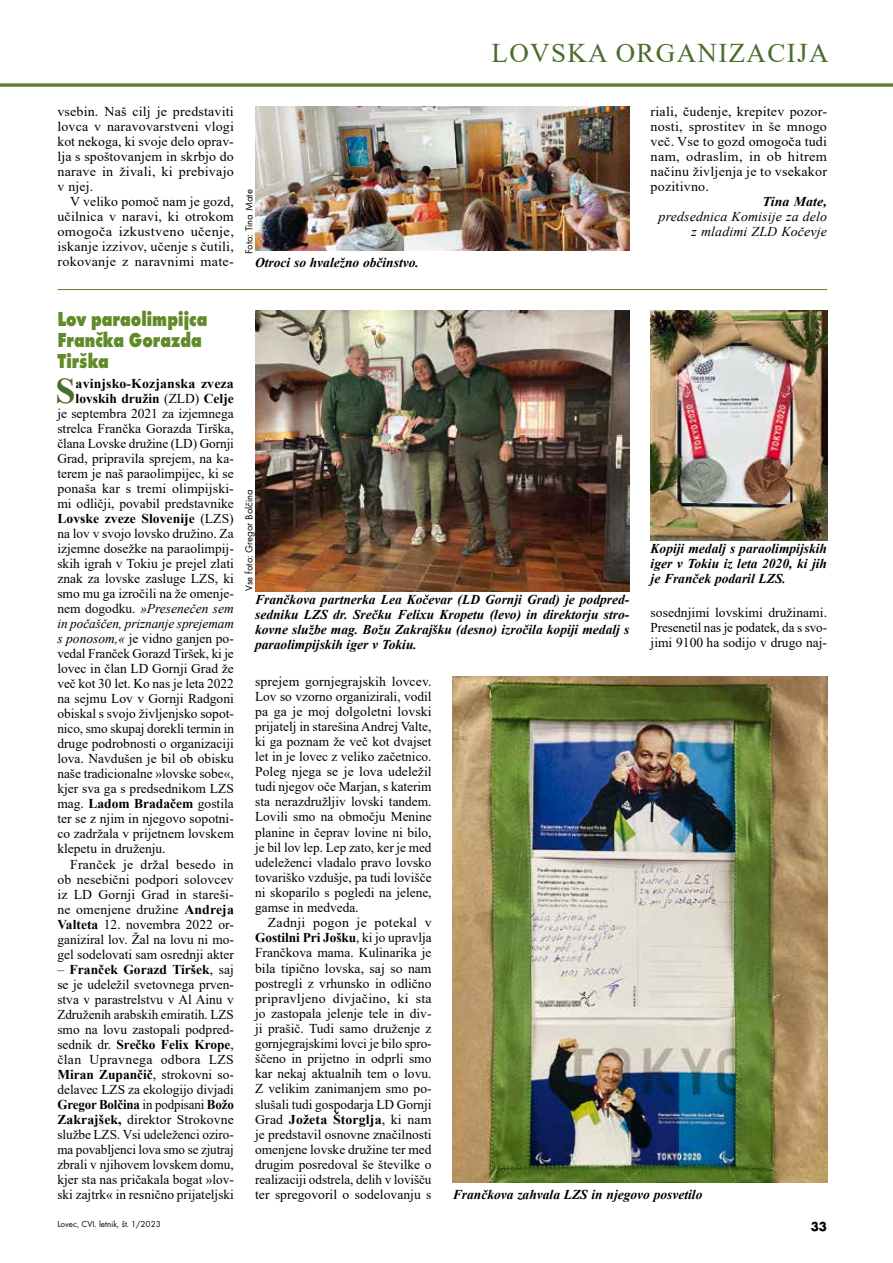
<style>
.page{position:relative;width:893px;height:1263px;background:#fff}
.page>*{position:absolute;margin:0;border:0;box-sizing:border-box;transform-origin:0 0}
.t1{font:700 36.15px "Times New Roman";color:#496d2d}
.t2{font:27px "Times New Roman";letter-spacing:.05em;color:#496d2d}
.t3{font:700 21px/21px "Futura TEE Extr";color:#618b29;scale:.8 1}
.t4{font:13.5px/15.1px "Times New Roman";color:#000;text-align:justify}
.t5{font:italic 700 13.5px/15px "Times New Roman";color:#000;text-align:justify}
.t6{font:13.5px/15px "Times New Roman";color:#000;text-align:justify;scale:1.04 1}
.t7{font:italic 13.5px/15px "Times New Roman";color:#000;text-align:right}
.t8{font:700 13.5px "Times New Roman";letter-spacing:.005em;color:#000}
.t9{font:700 13.5px "Futura TEE";color:#000}
.t10{font:10.5px "Futura TEE";color:#000}
.t11{font:9px "Futura TEE";color:#000}
.s1{font-weight:400}
.s2{font-style:normal}
.s3{font-style:italic}
.s4{font-weight:700}
</style>
<div class="page">
<svg style="left:0;top:83px;width:893px;height:4px;background:#7a9149"></svg>
<img style="left:255px;top:106px;width:374px;height:145px">
<hr style="left:57px;top:289px;width:770px;height:1px;background:#647f2a">
<img style="left:255px;top:310px;width:374px;height:281px">
<img style="left:651px;top:310px;width:176px;height:230px">
<img style="left:453px;top:676px;width:374px;height:506px">
<h2 class="t2" style="left:491px;top:34px;width:339px">LOVSKA ORGANIZACIJA</h2>
<p class="t6" style="left:57px;top:103px;width:171px">vsebin. Naš cilj je predstaviti lovca v naravovarstveni vlogi kot nekoga, ki svoje delo oprav&shy;lja s spoštovanjem in skrbjo do narave in živali, ki prebivajo v njej.</p>
<p class="t4" style="left:57px;top:193px;width:178px;text-indent:13px">V veliko pomoč nam je gozd, učilnica v naravi, ki otrokom omogoča izkustveno učenje, iskanje izzivov, učenje s čutili, rokovanje z naravnimi mate-</p>
<p class="t10" style="left:243px;top:254px;width:66px;rotate:-90deg">Foto: Tina Mate</p>
<p class="t5" style="left:255px;top:254px;width:165px">Otroci so hvaležno občinstvo.</p>
<p class="t6" style="left:651px;top:103px;width:171px">riali, čudenje, krepitev pozor&shy;nosti, sprostitev in še mnogo več. Vse to gozd omogoča tudi nam, odraslim, in ob hitrem načinu življenja je to vsekakor pozitivno.</p>
<p class="t5" style="left:763px;top:193px;width:66px">Tina Mate,</p>
<p class="t7" style="left:659px;top:208px;width:170px">predsednica Komisije za delo z mladimi ZLD Kočevje</p>
<h3 class="t3" style="left:57px;top:308px;width:189px">Lov paraolimpijca<br>Frančka Gorazda<br>Tirška</h3>
<h1 class="t1" style="left:56px;top:364px;width:22px">S</h1>
<p class="t8" style="left:76px;top:373px;width:160px">avinjsko-Kozjanska zveza</p>
<p class="t8" style="left:76px;top:388px;width:160px">lovskih družin <span class="s1">(ZLD)</span> Celje</p>
<p class="t4" style="left:57px;top:405px;width:178px">je septembra 2021 za izjemnega</p>
<p class="t4" style="left:57px;top:420px;width:178px">strelca Frančka Gorazda Tirška,</p>
<p class="t4" style="left:57px;top:435px;width:178px">člana Lovske družine (LD) Gornji</p>
<p class="t4" style="left:57px;top:450px;width:178px">Grad, pripravila sprejem, na ka-</p>
<p class="t4" style="left:57px;top:465px;width:178px">terem je naš paraolimpijec, ki se</p>
<p class="t4" style="left:57px;top:480px;width:178px">ponaša kar s tremi olimpijski-</p>
<p class="t4" style="left:57px;top:495px;width:178px">mi odličji, povabil predstavnike</p>
<p class="t8" style="left:57px;top:508px;width:178px">Lovske zveze Slovenije <span class="s1">(LZS)</span></p>
<p class="t4" style="left:57px;top:525px;width:178px">na lov v svojo lovsko družino. Za</p>
<p class="t4" style="left:57px;top:540px;width:178px">izjemne dosežke na paraolimpij-</p>
<p class="t4" style="left:57px;top:555px;width:178px">skih igrah v Tokiu je prejel zlati</p>
<p class="t4" style="left:57px;top:570px;width:178px">znak za lovske zasluge LZS, ki</p>
<p class="t4" style="left:57px;top:585px;width:178px">smo mu ga izročili na že omenje-</p>
<p class="t7" style="left:57px;top:601px;width:178px"><span class="s2">nem dogodku.</span> »Presenečen sem</p>
<p class="t7" style="left:57px;top:616px;width:178px">in počaščen, priznanje sprejemam</p>
<p class="t4" style="left:57px;top:630px;width:178px"><span class="s3">s ponosom,«</span> je vidno ganjen po-</p>
<p class="t4" style="left:57px;top:645px;width:178px">vedal Franček Gorazd Tiršek, ki je</p>
<p class="t4" style="left:57px;top:660px;width:178px">lovec in član LD Gornji Grad že</p>
<p class="t4" style="left:57px;top:676px;width:178px">več kot 30 let. Ko nas je leta 2022</p>
<p class="t4" style="left:57px;top:691px;width:178px">na sejmu Lov v Gornji Radgoni</p>
<p class="t4" style="left:57px;top:706px;width:178px">obiskal s svojo življenjsko sopot-</p>
<p class="t4" style="left:57px;top:721px;width:178px">nico, smo skupaj dorekli termin in</p>
<p class="t4" style="left:57px;top:736px;width:178px">druge podrobnosti o organizaciji</p>
<p class="t4" style="left:57px;top:751px;width:178px">lova. Navdušen je bil ob obisku</p>
<p class="t4" style="left:57px;top:766px;width:178px">naše tradicionalne »lovske sobe«,</p>
<p class="t4" style="left:57px;top:781px;width:178px">kjer sva ga s predsednikom LZS</p>
<p class="t8" style="left:57px;top:794px;width:178px"><span class="s1">mag.</span> Ladom Bradačem <span class="s1">gostila</span></p>
<p class="t4" style="left:57px;top:811px;width:178px">ter se z njim in njegovo sopotni-</p>
<p class="t4" style="left:57px;top:826px;width:178px">co zadržala v prijetnem lovskem</p>
<p class="t4" style="left:57px;top:841px;width:110px">klepetu in druženju.</p>
<p class="t4" style="left:70px;top:856px;width:165px">Franček je držal besedo in</p>
<p class="t4" style="left:57px;top:871px;width:178px">ob nesebični podpori solovcev</p>
<p class="t4" style="left:57px;top:886px;width:178px">iz LD Gornji Grad in stareši-</p>
<p class="t4" style="left:57px;top:901px;width:178px">ne omenjene družine <span class="s4">Andreja</span></p>
<p class="t4" style="left:57px;top:916px;width:178px"><span class="s4">Valteta</span> 12. novembra 2022 or-</p>
<p class="t4" style="left:57px;top:931px;width:178px">ganiziral lov. Žal na lovu ni mo-</p>
<p class="t4" style="left:57px;top:946px;width:178px">gel sodelovati sam osrednji akter</p>
<p class="t4" style="left:57px;top:961px;width:178px">– <span class="s4">Franček Gorazd Tiršek</span>, saj se je udeležil svetovnega prven&shy;stva v parastrelstvu v Al Ainu v Združenih arabskih emiratih. LZS smo na lovu zastopali podpred&shy;sednik dr. <span class="s4">Srečko Felix Krope</span>, član Upravnega odbora LZS <span class="s4">Miran Zupančič</span>, strokovni so&shy;delavec LZS za ekologijo divjadi <span class="s4">Gregor Bolčina</span> in podpisani <span class="s4">Božo Zakrajšek,</span> direktor Strokovne službe LZS. Vsi udeleženci oziro&shy;ma povabljenci lova smo se zjutraj zbrali v njihovem lovskem domu, kjer sta nas pričakala bogat »lov&shy;ski zajtrk« in resnično prijateljski</p>
<p class="t10" style="left:243px;top:591px;width:103px;rotate:-90deg">Vse foto: Gregor Bolčina</p>
<p class="t5" style="left:255px;top:592px;width:376px">Frančkova partnerka Lea Kočevar (LD Gornji Grad) je podpred&shy;sedniku LZS dr. Srečku Felixu Kropetu (levo) in direktorju stro&shy;kovne službe mag. Božu Zakrajšku (desno) izročila kopiji medalj s paraolimpijskih iger v Tokiu.</p>
<p class="t5" style="left:651px;top:541px;width:178px">Kopiji medalj s paraolimpijskih iger v Tokiu iz leta 2020, ki jih je Franček podaril LZS.</p>
<p class="t4" style="left:651px;top:605px;width:178px">sosednjimi lovskimi družinami.<br>Presenetil nas je podatek, da s svo&shy;jimi 9100 ha sodijo v drugo naj-</p>
<p class="t4" style="left:255px;top:673px;width:178px">sprejem gornjegrajskih lovcev.<br>Lov so vzorno organizirali, vodil pa ga je moj dolgoletni lovski prijatelj in starešina Andrej Valte, ki ga poznam že več kot dvajset let in je lovec z veliko začetnico.<br>Poleg njega se je lova udeležil tudi njegov oče Marjan, s katerim sta nerazdružljiv lovski tandem.<br>Lovili smo na območju Menine planine in čeprav lovine ni bilo, je bil lov lep. Lep zato, ker je med udeleženci vladalo pravo lovsko tovariško vzdušje, pa tudi lovišče ni skoparilo s pogledi na jelene, gamse in medveda.</p>
<p class="t4" style="left:255px;top:915px;width:178px;text-indent:13px">Zadnji pogon je potekal v <span class="s4">Gostilni Pri Jošku</span>, ki jo upravlja Frančkova mama. Kulinarika je bila tipično lovska, saj so nam postregli z vrhunsko in odlično pripravljeno divjačino, ki sta jo zastopala jelenje tele in div&shy;ji prašič. Tudi samo druženje z gornjegrajskimi lovci je bilo spro&shy;ščeno in prijetno in odprli smo kar nekaj aktualnih tem o lovu.<br>Z velikim zanimanjem smo po&shy;slušali tudi gospodarja LD Gornji Grad <span class="s4">Jožeta Štorglja</span>, ki nam je predstavil osnovne značilnosti omenjene lovske družine ter med drugim posredoval še številke o realizaciji odstrela, delih v lovišču ter spregovoril o sodelovanju s</p>
<p class="t5" style="left:453px;top:1187px;width:251px">Frančkova zahvala LZS in njegovo posvetilo</p>
<p class="t11" style="left:57px;top:1219px;width:105px">Lovec, CVI. letnik, št. 1/2023</p>
<p class="t9" style="left:811px;top:1218px;width:18px">33</p>
</div>
